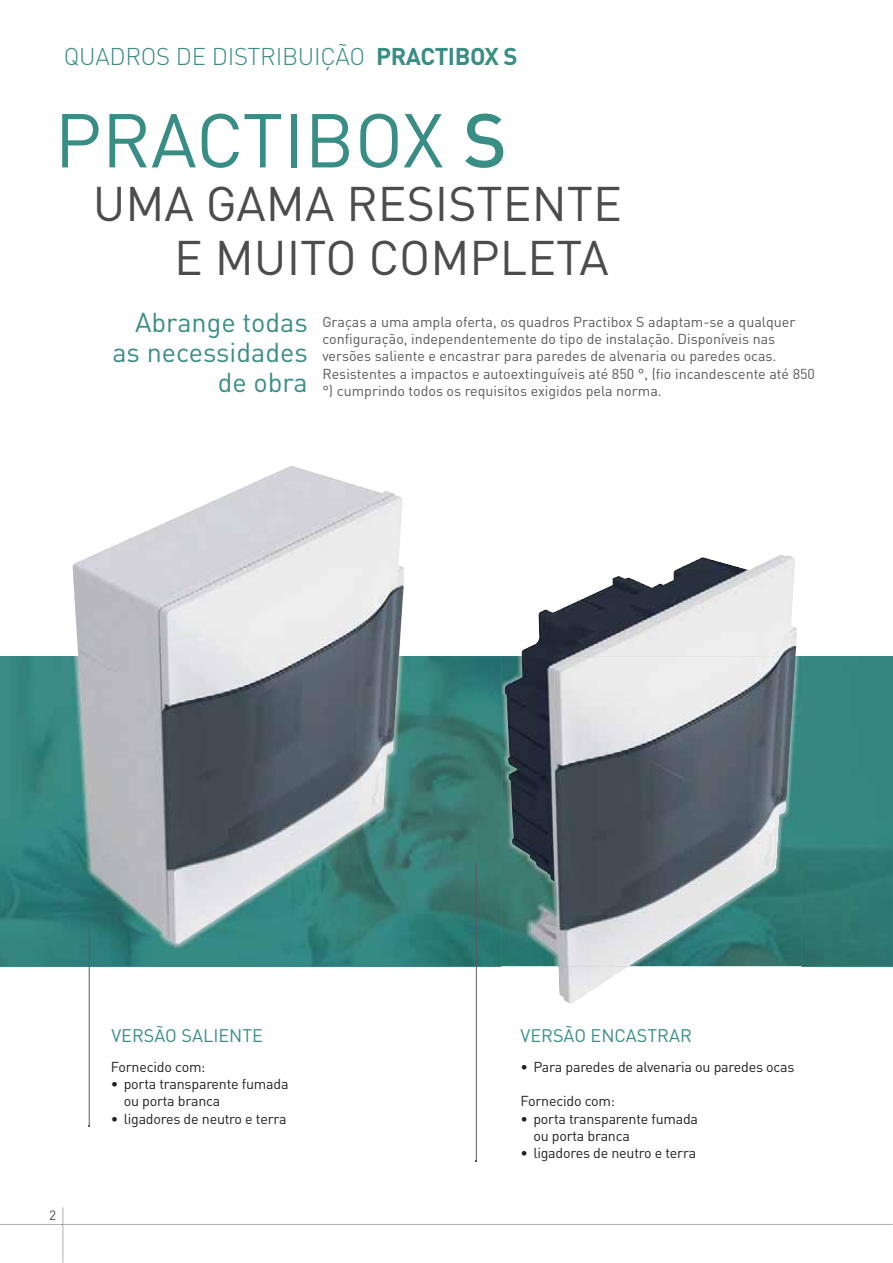
<style>
.page{position:relative;width:893px;height:1263px;background:#fff}
.page>*{position:absolute;margin:0;border:0;box-sizing:border-box;transform-origin:0 0}
.t1{font:75px "DIN";color:#388d85}
.t2{font:48px/54px "DIN";color:#4c4c4e;text-align:right}
.t3{font:27px/30px "DIN";color:#388d85;text-align:right}
.t4{font:300 24px "DIN Pro";letter-spacing:-.01em;color:#388d85}
.t5{font:18px "DIN";color:#388d85}
.t6{font:14.25px/17.2px "DIN";color:#58595b}
.t7{font:14.25px/17.2px "DIN";letter-spacing:-.015em;color:#231f20}
.t8{font:13.5px "DIN";color:#4c4c4e}
.s1{font-weight:700}
.s2{font-family:"DIN";font-weight:700}
.s3{font-family:"DIN Pro";font-weight:500}
</style>
<div class="page">
<hr style="left:63px;top:1225px;width:1px;height:38px;background:#939598">
<svg style="left:0;top:1207px;width:893px;height:18px"></svg>
<img style="left:368px;top:656px;width:525px;height:310px">
<img style="left:0;top:656px;width:104px;height:310px">
<img style="left:104px;top:948px;width:264px;height:18px">
<img style="left:69px;top:566px;width:340px;height:382px">
<img style="left:73px;top:466px;width:332px;height:478px">
<img style="left:501px;top:656px;width:300px;height:311px">
<img style="left:521px;top:555px;width:276px;height:449px">
<img style="left:505px;top:656px;width:290px;height:310px">
<hr style="left:89px;top:926px;width:1px;height:200px;background:#58595b">
<hr style="left:476px;top:863px;width:1px;height:298px;background:#58595b">
<h3 class="t4" style="left:64px;top:48px;width:455px">QUADROS DE DISTRIBUIÇÃO <span class="s1">PRACTIBOX</span> <span class="s2">S</span></h3>
<h1 class="t1" style="left:54px;top:114px;width:454px">PRACTIBOX <span class="s3">S</span></h1>
<h2 class="t2" style="left:93px;top:183px;width:531px">UMA GAMA RESISTENTE<br>E MUITO COMPLETA</h2>
<h3 class="t3" style="left:112px;top:311px;width:197px">Abrange todas as necessidades de obra</h3>
<p class="t6" style="left:322px;top:315px;width:494px">Graças a uma ampla oferta, os quadros Practibox S adaptam-se a qualquer configuração, independentemente do tipo de instalação. Disponíveis nas versões saliente e encastrar para paredes de alvenaria ou paredes ocas.<br>Resistentes a impactos e autoextinguíveis até 850 °, (fio incandescente até 850 °) cumprindo todos os requisitos exigidos pela norma.</p>
<p class="t5" style="left:111px;top:1029px;width:153px">VERSÃO SALIENTE</p>
<p class="t5" style="left:521px;top:1029px;width:173px">VERSÃO ENCASTRAR</p>
<p class="t8" style="left:49px;top:1210px;width:9px">2</p>
<p class="t7" style="left:111px;top:1060px;width:96px">Fornecido com:</p>
<p class="t7" style="left:124px;top:1077px;width:166px;text-indent:-13px">• porta transparente fumada ou porta branca</p>
<p class="t7" style="left:111px;top:1112px;width:177px">• ligadores de neutro e terra</p>
<p class="t7" style="left:521px;top:1060px;width:275px">• Para paredes de alvenaria ou paredes ocas</p>
<p class="t7" style="left:521px;top:1094px;width:96px">Fornecido com:</p>
<p class="t7" style="left:533px;top:1112px;width:166px;text-indent:-13px">• porta transparente fumada ou porta branca</p>
<p class="t7" style="left:521px;top:1146px;width:177px">• ligadores de neutro e terra</p>
</div>
